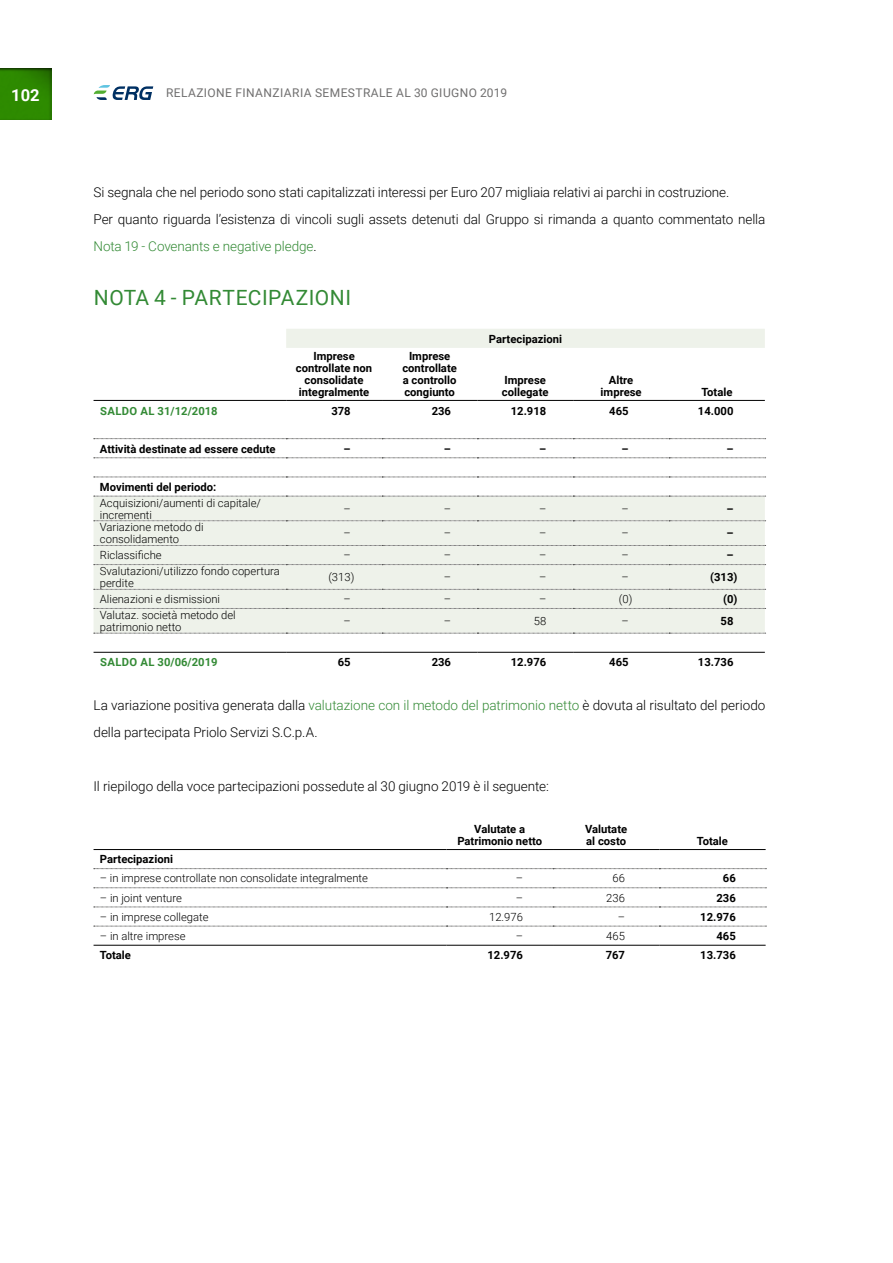
<style>
.page{position:relative;width:893px;height:1263px;background:#fff}
.page>*{position:absolute;margin:0;border:0;box-sizing:border-box;transform-origin:0 0}
.t1{font:21px "Roboto";letter-spacing:.025em;color:#338a35}
.t2{font:700 16.5px "Roboto";color:#fff}
.t3{font:300 13.5px/27px "Roboto";letter-spacing:-.005em;color:#000}
.t4{font:12px "Roboto";letter-spacing:.035em;color:#706f6f}
.t5{font:300 11.25px/12px "Roboto";color:#000}
.t6{font:700 11.25px/12px "Roboto";color:#000;text-align:center}
.t7{font:700 11.25px "Roboto";letter-spacing:.015em;color:#338a35}
.s1{color:#338a35}
</style>
<div class="page">
<img style="left:0;top:68px;width:51px;height:51px">
<svg style="left:94px;top:85px;width:59px;height:15px"></svg>
<svg style="left:94px;top:329px;width:671px;height:304px;fill:#eef2eb"></svg>
<hr style="left:94px;top:652px;width:192px;height:1px;background:#000">
<hr style="left:286px;top:652px;width:96px;height:1px;background:#000">
<hr style="left:382px;top:652px;width:95px;height:1px;background:#000">
<hr style="left:477px;top:652px;width:96px;height:1px;background:#000">
<hr style="left:573px;top:652px;width:96px;height:1px;background:#000">
<hr style="left:669px;top:652px;width:96px;height:1px;background:#000">
<hr style="left:94px;top:400px;width:192px;height:1px;background:#000">
<hr style="left:286px;top:400px;width:96px;height:1px;background:#000">
<hr style="left:382px;top:400px;width:95px;height:1px;background:#000">
<hr style="left:477px;top:400px;width:96px;height:1px;background:#000">
<hr style="left:573px;top:400px;width:96px;height:1px;background:#000">
<hr style="left:669px;top:400px;width:96px;height:1px;background:#000">
<svg style="left:94px;top:438px;width:672px;height:1px"></svg>
<svg style="left:94px;top:458px;width:672px;height:1px"></svg>
<svg style="left:94px;top:477px;width:672px;height:1px"></svg>
<svg style="left:94px;top:496px;width:672px;height:1px"></svg>
<svg style="left:94px;top:520px;width:672px;height:1px"></svg>
<svg style="left:94px;top:545px;width:672px;height:1px"></svg>
<svg style="left:94px;top:564px;width:672px;height:1px"></svg>
<svg style="left:94px;top:589px;width:672px;height:1px"></svg>
<svg style="left:94px;top:608px;width:672px;height:1px"></svg>
<svg style="left:94px;top:633px;width:672px;height:1px"></svg>
<hr style="left:94px;top:849px;width:352px;height:1px;background:#000">
<hr style="left:446px;top:849px;width:107px;height:1px;background:#000">
<hr style="left:553px;top:849px;width:106px;height:1px;background:#000">
<hr style="left:659px;top:849px;width:107px;height:1px;background:#000">
<hr style="left:94px;top:945px;width:352px;height:1px;background:#000">
<hr style="left:446px;top:945px;width:107px;height:1px;background:#000">
<hr style="left:553px;top:945px;width:106px;height:1px;background:#000">
<hr style="left:659px;top:945px;width:107px;height:1px;background:#000">
<svg style="left:94px;top:868px;width:672px;height:1px"></svg>
<svg style="left:94px;top:887px;width:672px;height:1px"></svg>
<svg style="left:94px;top:907px;width:672px;height:1px"></svg>
<svg style="left:94px;top:926px;width:672px;height:1px"></svg>
<p class="t2" style="left:11px;top:84px;width:30px">102</p>
<p class="t4" style="left:166px;top:85px;width:343px">RELAZIONE FINANZIARIA SEMESTRALE AL 30 GIUGNO 2019</p>
<p class="t3" style="left:94px;top:178px;width:673px">Si segnala che nel periodo sono stati capitalizzati interessi per Euro 207 migliaia relativi ai parchi in costruzione.<br>Per quanto riguarda l’esistenza di vincoli sugli assets detenuti dal Gruppo si rimanda a quanto commentato nella<br><span class="s1">Nota 19 - Covenants e negative pledge</span>.</p>
<h1 class="t1" style="left:94px;top:283px;width:259px">NOTA 4 - PARTECIPAZIONI</h1>
<p class="t6" style="left:489px;top:332px;width:75px">Partecipazioni</p>
<p class="t6" style="left:296px;top:350px;width:78px">Imprese controllate non consolidate integralmente</p>
<p class="t6" style="left:402px;top:350px;width:56px">Imprese controllate a controllo congiunto</p>
<p class="t6" style="left:502px;top:374px;width:48px;text-align:left">Imprese collegate</p>
<p class="t6" style="left:601px;top:374px;width:43px">Altre imprese</p>
<p class="t6" style="left:701px;top:386px;width:33px">Totale</p>
<p class="t7" style="left:100px;top:403px;width:119px">SALDO AL 31/12/2018</p>
<p class="t6" style="left:331px;top:405px;width:21px">378</p>
<p class="t6" style="left:432px;top:405px;width:21px">236</p>
<p class="t6" style="left:511px;top:405px;width:37px">12.918</p>
<p class="t6" style="left:609px;top:405px;width:21px">465</p>
<p class="t6" style="left:698px;top:405px;width:37px">14.000</p>
<p class="t6" style="left:100px;top:442px;width:177px">Attività destinate ad essere cedute</p>
<p class="t6" style="left:344px;top:442px;width:9px">–</p>
<p class="t6" style="left:444px;top:442px;width:9px">–</p>
<p class="t6" style="left:539px;top:442px;width:9px">–</p>
<p class="t6" style="left:622px;top:442px;width:9px">–</p>
<p class="t6" style="left:726px;top:442px;width:9px">–</p>
<p class="t6" style="left:100px;top:480px;width:118px">Movimenti del periodo:</p>
<p class="t5" style="left:100px;top:496px;width:163px">Acquisizioni/aumenti di capitale/ incrementi</p>
<p class="t5" style="left:343px;top:502px;width:9px">–</p>
<p class="t5" style="left:444px;top:502px;width:9px">–</p>
<p class="t5" style="left:539px;top:502px;width:9px">–</p>
<p class="t5" style="left:621px;top:502px;width:9px">–</p>
<p class="t6" style="left:726px;top:502px;width:9px">–</p>
<p class="t5" style="left:100px;top:521px;width:105px">Variazione metodo di consolidamento</p>
<p class="t5" style="left:343px;top:527px;width:9px">–</p>
<p class="t5" style="left:444px;top:527px;width:9px">–</p>
<p class="t5" style="left:539px;top:527px;width:9px">–</p>
<p class="t5" style="left:621px;top:527px;width:9px">–</p>
<p class="t6" style="left:726px;top:527px;width:9px">–</p>
<p class="t5" style="left:100px;top:549px;width:63px">Riclassifiche</p>
<p class="t5" style="left:343px;top:549px;width:9px">–</p>
<p class="t5" style="left:444px;top:549px;width:9px">–</p>
<p class="t5" style="left:539px;top:549px;width:9px">–</p>
<p class="t5" style="left:621px;top:549px;width:9px">–</p>
<p class="t6" style="left:726px;top:549px;width:9px">–</p>
<p class="t5" style="left:100px;top:565px;width:181px">Svalutazioni/utilizzo fondo copertura perdite</p>
<p class="t5" style="left:328px;top:571px;width:27px">(313)</p>
<p class="t5" style="left:444px;top:571px;width:9px">–</p>
<p class="t5" style="left:539px;top:571px;width:9px">–</p>
<p class="t5" style="left:621px;top:571px;width:9px">–</p>
<p class="t6" style="left:710px;top:571px;width:29px">(313)</p>
<p class="t5" style="left:100px;top:593px;width:122px">Alienazioni e dismissioni</p>
<p class="t5" style="left:343px;top:593px;width:9px">–</p>
<p class="t5" style="left:444px;top:593px;width:9px">–</p>
<p class="t5" style="left:539px;top:593px;width:9px">–</p>
<p class="t5" style="left:619px;top:593px;width:15px">(0)</p>
<p class="t6" style="left:723px;top:593px;width:16px">(0)</p>
<p class="t5" style="left:100px;top:609px;width:137px">Valutaz. società metodo del patrimonio netto</p>
<p class="t5" style="left:343px;top:615px;width:9px">–</p>
<p class="t5" style="left:444px;top:615px;width:9px">–</p>
<p class="t5" style="left:534px;top:615px;width:14px">58</p>
<p class="t5" style="left:621px;top:615px;width:9px">–</p>
<p class="t6" style="left:721px;top:615px;width:14px">58</p>
<p class="t7" style="left:100px;top:654px;width:119px">SALDO AL 30/06/2019</p>
<p class="t6" style="left:338px;top:656px;width:14px">65</p>
<p class="t6" style="left:432px;top:656px;width:21px">236</p>
<p class="t6" style="left:511px;top:656px;width:37px">12.976</p>
<p class="t6" style="left:609px;top:656px;width:21px">465</p>
<p class="t6" style="left:698px;top:656px;width:37px">13.736</p>
<p class="t3" style="left:94px;top:691px;width:673px">La variazione positiva generata dalla <span class="s1">valutazione con il metodo del patrimonio netto</span> è dovuta al risultato del periodo della partecipata Priolo Servizi S.C.p.A.</p>
<p class="t3" style="left:94px;top:772px;width:457px">Il riepilogo della voce partecipazioni possedute al 30 giugno 2019 è il seguente:</p>
<p class="t6" style="left:457px;top:822px;width:86px">Valutate a<br>Patrimonio netto</p>
<p class="t6" style="left:585px;top:822px;width:44px;text-align:left">Valutate al costo</p>
<p class="t6" style="left:697px;top:834px;width:33px">Totale</p>
<p class="t6" style="left:100px;top:853px;width:75px">Partecipazioni</p>
<p class="t5" style="left:100px;top:872px;width:270px">– in imprese controllate non consolidate integralmente</p>
<p class="t5" style="left:516px;top:872px;width:9px">–</p>
<p class="t5" style="left:613px;top:872px;width:14px">66</p>
<p class="t6" style="left:723px;top:872px;width:14px">66</p>
<p class="t5" style="left:100px;top:891px;width:84px">– in joint venture</p>
<p class="t5" style="left:516px;top:891px;width:9px">–</p>
<p class="t5" style="left:606px;top:891px;width:20px">236</p>
<p class="t6" style="left:716px;top:891px;width:21px">236</p>
<p class="t5" style="left:100px;top:910px;width:110px">– in imprese collegate</p>
<p class="t5" style="left:489px;top:910px;width:35px">12.976</p>
<p class="t5" style="left:618px;top:910px;width:9px">–</p>
<p class="t6" style="left:700px;top:910px;width:37px">12.976</p>
<p class="t5" style="left:100px;top:929px;width:87px">– in altre imprese</p>
<p class="t5" style="left:516px;top:929px;width:9px">–</p>
<p class="t5" style="left:606px;top:929px;width:20px">465</p>
<p class="t6" style="left:716px;top:929px;width:21px">465</p>
<p class="t6" style="left:100px;top:948px;width:33px">Totale</p>
<p class="t6" style="left:487px;top:948px;width:37px">12.976</p>
<p class="t6" style="left:606px;top:948px;width:21px">767</p>
<p class="t6" style="left:700px;top:948px;width:37px">13.736</p>
</div>
